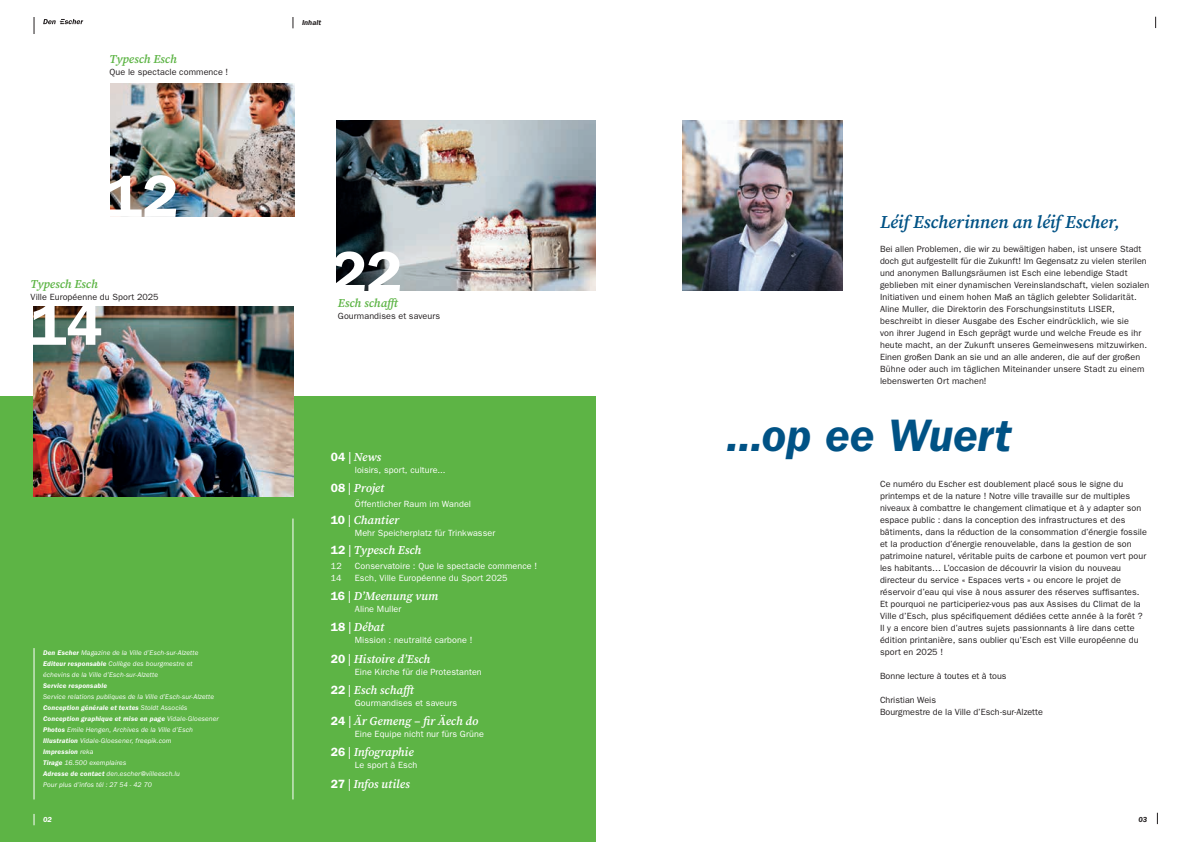
<style>
.page{position:relative;width:1191px;height:842px;background:#fff}
.page>*{position:absolute;margin:0;border:0;box-sizing:border-box;transform-origin:0 0}
.t1{font:600 60px "ITC Franklin Gothic Std";color:#fff}
.t2{font:italic 600 47px "ITC Franklin Gothic Std";letter-spacing:-.01em;color:#005285}
.t3{font:italic 18px "Source Serif Variable";letter-spacing:-.005em;color:#005285}
.t4{font:italic 12px "Source Serif Variable";letter-spacing:-.005em;color:#fff}
.t5{font:italic 12px "Source Serif Variable";letter-spacing:-.005em;color:#5db445}
.t6{font:9px/12px "ITC Franklin Gothic Std";letter-spacing:.01em;color:#231f20}
.t7{font:9px "ITC Franklin Gothic Std";letter-spacing:.01em;color:#fff}
.t8{font:italic 600 7.5px "ITC Franklin Gothic Std";color:#231f20}
.t9{font:italic 600 7.5px "ITC Franklin Gothic Std";color:#fff}
.t10{font:italic 7px/11px "ITC Franklin Gothic Std";letter-spacing:.015em;color:#fff}
.t11{font:italic 600 7px "ITC Franklin Gothic Std";letter-spacing:.02em;color:#fff}
.s1{font-weight:600}
.s2{font-family:"ITC Franklin Gothic Std";font-weight:600;font-style:normal}
</style>
<div class="page">
<div style="left:0;top:396px;width:595px;height:446px;background:#5db445"></div>
<img style="left:337px;top:120px;width:258px;height:170px">
<img style="left:682px;top:120px;width:160px;height:170px">
<img style="left:34px;top:307px;width:259px;height:189px">
<img style="left:110px;top:84px;width:185px;height:132px">
<svg style="left:43px;top:19px;width:40px;height:5px"></svg>
<svg style="left:34px;top:17px;width:1px;height:17px"></svg>
<hr style="left:293px;top:518px;width:1px;height:281px;background:#fff">
<hr style="left:34px;top:648px;width:1px;height:151px;background:#fff">
<h3 class="t5" style="left:109px;top:51px;width:69px">Typesch Esch</h3>
<p class="t6" style="left:109px;top:66px;width:120px">Que le spectacle commence !</p>
<h1 class="t1" style="left:106px;top:161px;width:74px">12</h1>
<h3 class="t5" style="left:30px;top:276px;width:69px">Typesch Esch</h3>
<p class="t6" style="left:30px;top:291px;width:130px">Ville Européenne du Sport 2025</p>
<h1 class="t1" style="left:30px;top:289px;width:73px">14</h1>
<p class="t10" style="left:43px;top:647px;width:157px"><span class="s1">Den Escher</span> Magazine de la Ville d’Esch-sur-Alzette<br><span class="s1">Editeur responsable</span> Collège des bourgmestre et échevins de la Ville d’Esch-sur-Alzette</p>
<p class="t11" style="left:43px;top:682px;width:65px">Service responsable</p>
<p class="t10" style="left:43px;top:691px;width:177px">Service relations publiques de la Ville d’Esch-sur-Alzette <span class="s1">Conception générale et textes</span> Stoldt Associés <span class="s1">Conception graphique et mise en page</span> Vidale-Gloesener <span class="s1">Photos</span> Emile Hengen, Archives de la Ville d’Esch <span class="s1">Illustration</span> Vidale-Gloesener, freepik.com<br><span class="s1">Impression</span> reka<br><span class="s1">Tirage</span> 16.500 exemplaires<br><span class="s1">Adresse de contact</span> den.escher@villeesch.lu<br>Pour plus d’infos tél : 27 54 - 42 70</p>
<p class="t9" style="left:43px;top:815px;width:10px">02</p>
<p class="t8" style="left:302px;top:19px;width:21px">Inhalt</p>
<h1 class="t1" style="left:331px;top:237px;width:73px">22</h1>
<h3 class="t5" style="left:338px;top:295px;width:64px">Esch schafft</h3>
<p class="t6" style="left:338px;top:310px;width:104px">Gourmandises et saveurs</p>
<h3 class="t4" style="left:331px;top:449px;width:52px"><span class="s2">04</span> | News</h3>
<p class="t7" style="left:355px;top:465px;width:92px">loisirs, sport, culture...</p>
<h3 class="t4" style="left:331px;top:480px;width:55px"><span class="s2">08</span> | Projet</h3>
<p class="t7" style="left:355px;top:499px;width:118px">Öffentlicher Raum im Wandel</p>
<h3 class="t4" style="left:331px;top:512px;width:70px"><span class="s2">10</span> | Chantier</h3>
<p class="t7" style="left:355px;top:527px;width:142px">Mehr Speicherplatz für Trinkwasser</p>
<h3 class="t4" style="left:331px;top:542px;width:92px"><span class="s2">12</span> | Typesch Esch</h3>
<p class="t7" style="left:331px;top:561px;width:12px">12</p>
<p class="t7" style="left:355px;top:561px;width:184px">Conservatoire : Que le spectacle commence !</p>
<p class="t7" style="left:331px;top:573px;width:12px">14</p>
<p class="t7" style="left:355px;top:573px;width:154px">Esch, Ville Européenne du Sport 2025</p>
<h3 class="t4" style="left:331px;top:588px;width:109px"><span class="s2">16</span> | D’Meenung vum</h3>
<p class="t7" style="left:355px;top:604px;width:48px">Aline Muller</p>
<h3 class="t4" style="left:331px;top:619px;width:55px"><span class="s2">18</span> | Débat</h3>
<p class="t7" style="left:355px;top:635px;width:119px">Mission : neutralité carbone !</p>
<h3 class="t4" style="left:331px;top:650px;width:101px"><span class="s2">20</span> | Histoire dʼEsch</h3>
<p class="t7" style="left:355px;top:666px;width:128px">Eine Kirche für die Protestanten</p>
<h3 class="t4" style="left:331px;top:682px;width:87px"><span class="s2">22</span> | Esch schafft</h3>
<p class="t7" style="left:355px;top:698px;width:104px">Gourmandises et saveurs</p>
<h3 class="t4" style="left:331px;top:713px;width:149px"><span class="s2">24</span> | Är Gemeng – fir Äech do</h3>
<p class="t7" style="left:355px;top:729px;width:130px">Eine Equipe nicht nur fürs Grüne</p>
<h3 class="t4" style="left:331px;top:744px;width:84px"><span class="s2">26</span> | Infographie</h3>
<p class="t7" style="left:355px;top:760px;width:64px">Le sport à Esch</p>
<h3 class="t4" style="left:331px;top:775px;width:80px"><span class="s2">27</span> | Infos utiles</h3>
<h3 class="t3" style="left:880px;top:209px;width:241px">Léif Escherinnen an léif Escher,</h3>
<p class="t6" style="left:880px;top:243px;width:271px">Bei allen Problemen, die wir zu bewältigen haben, ist unsere Stadt doch gut aufgestellt für die Zukunft! Im Gegensatz zu vielen sterilen und anonymen Ballungsräumen ist Esch eine lebendige Stadt geblieben mit einer dynamischen Vereinslandschaft, vielen sozialen Initiativen und einem hohen Maß an täglich gelebter Solidarität.<br>Aline Muller, die Direktorin des Forschungsinstituts LISER, beschreibt in dieser Ausgabe des Escher eindrücklich, wie sie<br>von ihrer Jugend in Esch geprägt wurde und welche Freude es ihr heute macht, an der Zukunft unseres Gemeinwesens mitzuwirken.<br>Einen großen Dank an sie und an alle anderen, die auf der großen Bühne oder auch im täglichen Miteinander unsere Stadt zu einem lebenswerten Ort machen!</p>
<h2 class="t2" style="left:726px;top:409px;width:286px">...op ee Wuert</h2>
<p class="t6" style="left:880px;top:478px;width:268px">Ce numéro du Escher est doublement placé sous le signe du printemps et de la nature ! Notre ville travaille sur de multiples niveaux à combattre le changement climatique et à y adapter son espace public : dans la conception des infrastructures et des bâtiments, dans la réduction de la consommation d’énergie fossile et la production d’énergie renouvelable, dans la gestion de son patrimoine naturel, véritable puits de carbone et poumon vert pour les habitants… L’occasion de découvrir la vision du nouveau directeur du service « Espaces verts » ou encore le projet de réservoir d’eau qui vise à nous assurer des réserves suffisantes.<br>Et pourquoi ne participeriez-vous pas aux Assises du Climat de la Ville d’Esch, plus spécifiquement dédiées cette année à la forêt ?<br>Il y a encore bien d’autres sujets passionnants à lire dans cette édition printanière, sans oublier qu’Esch est Ville européenne du sport en 2025 !</p>
<p class="t6" style="left:880px;top:670px;width:128px">Bonne lecture à toutes et à tous</p>
<p class="t6" style="left:880px;top:694px;width:164px">Christian Weis<br>Bourgmestre de la Ville d’Esch-sur-Alzette</p>
<p class="t8" style="left:1138px;top:815px;width:10px">03</p>
</div>
